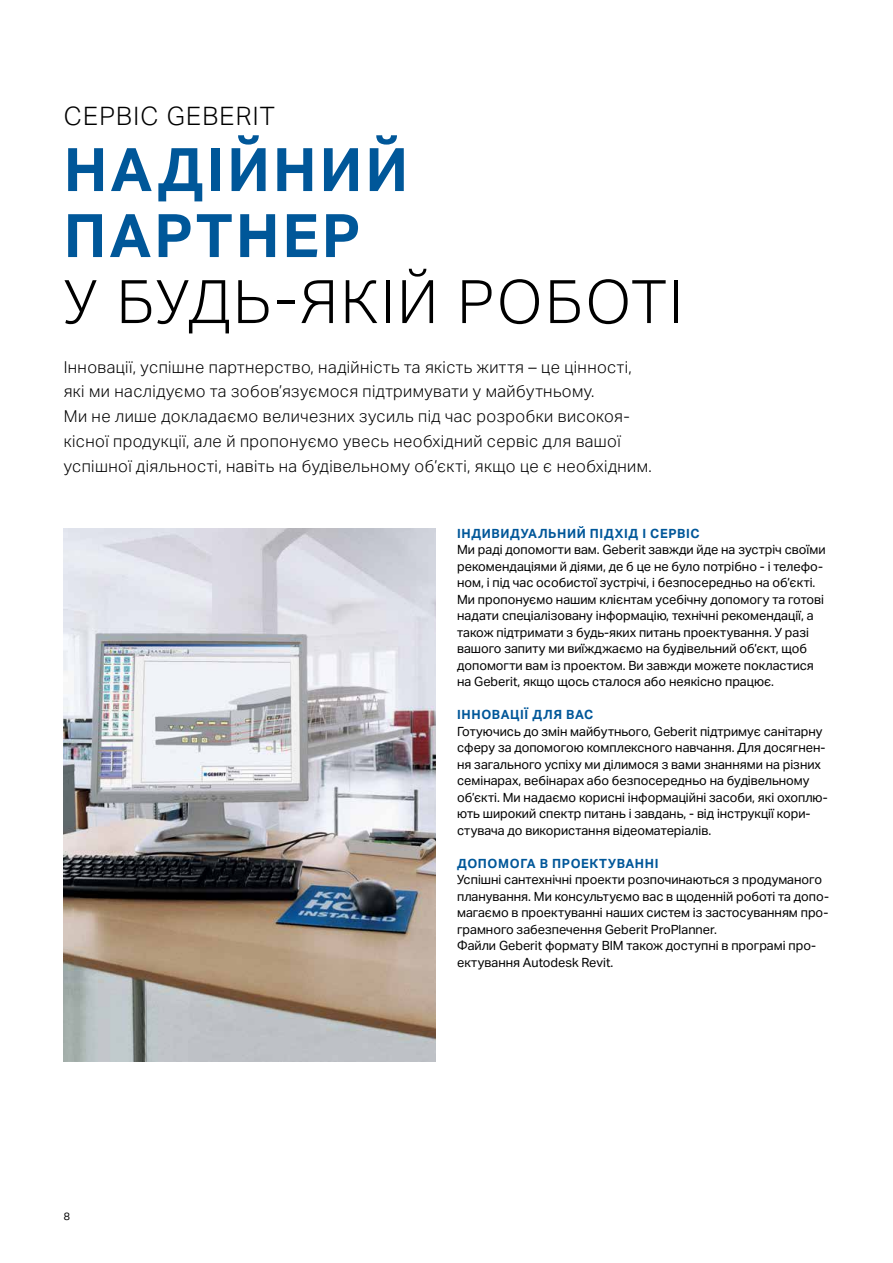
<style>
.page{position:relative;width:893px;height:1263px;background:#fff}
.page>*{position:absolute;margin:0;border:0;box-sizing:border-box;transform-origin:0 0}
.t1{font:300 60px "Aktiv Grotesk Geberit";letter-spacing:.05em;color:#000}
.t2{font:700 60px/66px "Aktiv Grotesk Geberit";letter-spacing:.05em;color:#005799}
.t3{font:300 25.5px "Aktiv Grotesk Geberit";letter-spacing:.05em;color:#000}
.t4{font:300 16.5px/24.8px "Aktiv Grotesk Geberit";letter-spacing:.025em;color:#000}
.t5{font:12.75px/16.5px "Aktiv Grotesk Geberit";color:#000}
.t6{font:700 12.75px "Aktiv Grotesk Geberit";letter-spacing:.05em;color:#005799}
.t7{font:10.5px "Aktiv Grotesk Geberit";color:#000}
</style>
<div class="page">
<img style="left:64px;top:528px;width:372px;height:534px">
<h2 class="t3" style="left:64px;top:101px;width:213px">СЕРВІС GEBERIT</h2>
<h1 class="t2" style="left:64px;top:136px;width:346px">НАДІЙНИЙ<br>ПАРТНЕР</h1>
<h1 class="t1" style="left:64px;top:267px;width:621px">У БУДЬ-ЯКІЙ РОБОТІ</h1>
<p class="t4" style="left:64px;top:354px;width:590px">Інновації, успішне партнерство, надійність та якість життя – це цінності, які ми наслідуємо та зобов’язуємося підтримувати у майбутньому.<br>Ми не лише докладаємо величезних зусиль під час розробки високоя&shy;кісної продукції, але й пропонуємо увесь необхідний сервіс для вашої успішної діяльності, навіть на будівельному об’єкті, якщо це є необхідним.</p>
<p class="t7" style="left:64px;top:1210px;width:8px">8</p>
<p class="t6" style="left:457px;top:525px;width:244px">ІНДИВИДУАЛЬНИЙ ПІДХІД І СЕРВІС</p>
<p class="t5" style="left:457px;top:541px;width:370px">Ми раді допомогти вам. Geberit завжди йде на зустріч своїми рекомендаціями й діями, де б це не було потрібно - і телефо&shy;ном, і під час особистої зустрічі, і безпосередньо на об’єкті.<br>Ми пропонуємо нашим клієнтам усебічну допомогу та готові надати спеціалізовану інформацію, технічні рекомендації, а також підтримати з будь-яких питань проектування. У разі вашого запиту ми виїжджаємо на будівельний об’єкт, щоб допомогти вам із проектом. Ви завжди можете покластися на Geberit, якщо щось сталося або неякісно працює.</p>
<p class="t6" style="left:457px;top:707px;width:138px">ІННОВАЦІЇ ДЛЯ ВАС</p>
<p class="t5" style="left:457px;top:723px;width:372px">Готуючись до змін майбутнього, Geberit підтримує санітарну сферу за допомогою комплексного навчання. Для досягнен&shy;ня загального успіху ми ділимося з вами знаннями на різних семінарах, вебінарах або безпосередньо на будівельному об’єкті. Ми надаємо корисні інформаційні засоби, які охоплю&shy;ють широкий спектр питань і завдань, - від інструкції кори&shy;стувача до використання відеоматеріалів.</p>
<p class="t6" style="left:457px;top:855px;width:203px">ДОПОМОГА В ПРОЕКТУВАННІ</p>
<p class="t5" style="left:457px;top:871px;width:373px">Успішні сантехнічні проекти розпочинаються з продуманого планування. Ми консультуємо вас в щоденній роботі та допо&shy;магаємо в проектуванні наших систем із застосуванням про&shy;грамного забезпечення Geberit ProPlanner.<br>Файли Geberit формату BIM також доступні в програмі про&shy;ектування Autodesk Revit.</p>
</div>
